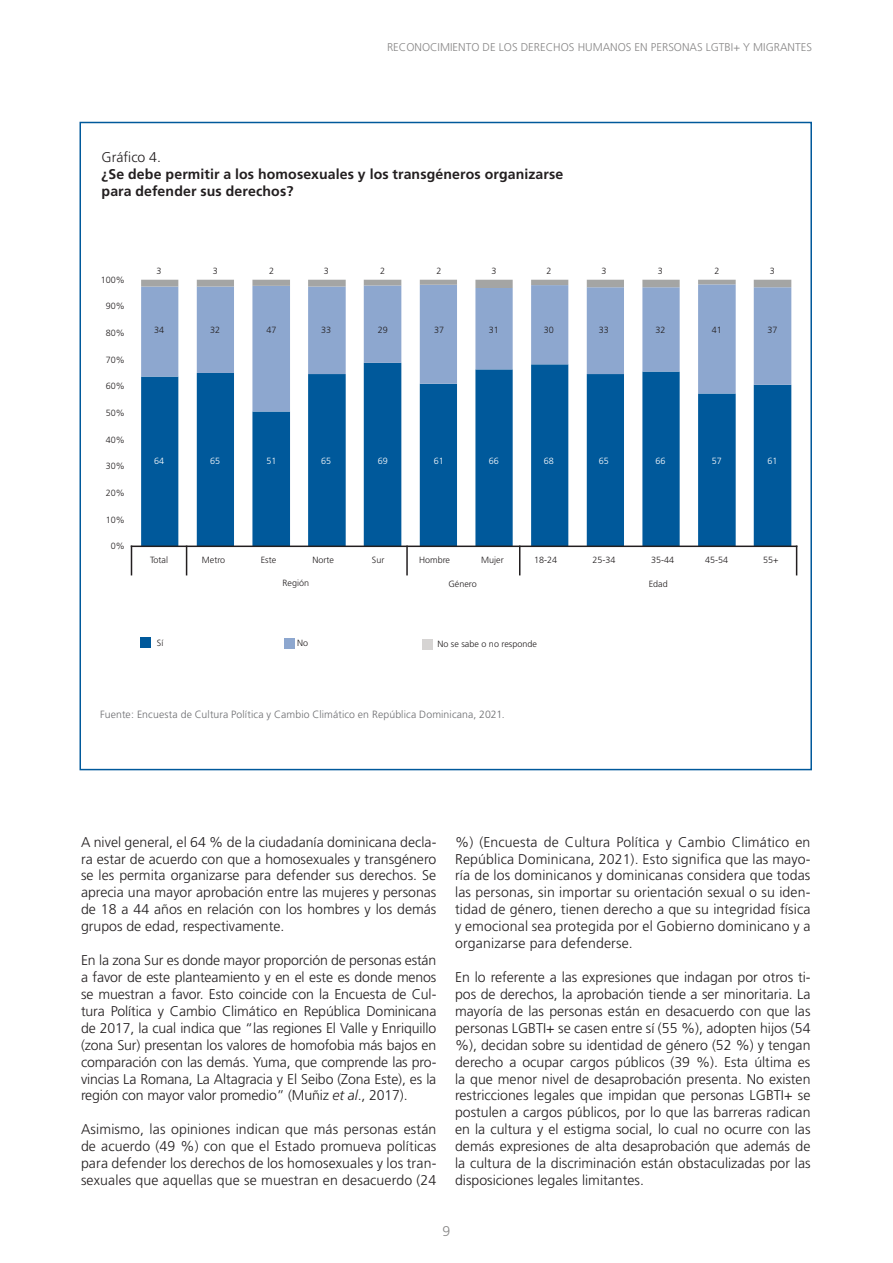
<style>
.page{position:relative;width:893px;height:1263px;background:#fff}
.page>*{position:absolute;margin:0;border:0;box-sizing:border-box;transform-origin:0 0}
.t1{font:300 14.1px/17px "Frutiger";color:#231f20;text-align:justify}
.t2{font:700 14.1px/17px "Frutiger";letter-spacing:.01em;color:#231f20}
.t3{font:300 14.1px "Frutiger";color:#888787}
.t4{font:300 11.25px "Frutiger";color:#888787}
.t5{font:300 10.5px "Frutiger";letter-spacing:.01em;color:#6c6d70}
.t6{font:300 9px "Frutiger";color:#231f20}
.t7{font:300 9px "Frutiger";color:#fff}
.s1{font-style:italic}
</style>
<div class="page">
<svg style="left:141px;top:411px;width:650px;height:134px;fill:#00599b"></svg>
<svg style="left:141px;top:288px;width:650px;height:123px;fill:#8da7cf"></svg>
<svg style="left:141px;top:280px;width:650px;height:8px"></svg>
<hr style="left:131px;top:545px;width:1px;height:30px;background:#231f20">
<hr style="left:186px;top:545px;width:1px;height:30px;background:#231f20">
<hr style="left:406px;top:545px;width:2px;height:30px;background:#231f20">
<hr style="left:519px;top:545px;width:1px;height:30px;background:#231f20">
<hr style="left:796px;top:545px;width:1px;height:30px;background:#231f20">
<hr style="left:131px;top:545px;width:666px;height:2px;background:#231f20">
<div style="left:140px;top:637px;width:10px;height:11px;background:#00599b"></div>
<div style="left:284px;top:638px;width:11px;height:11px;background:#8da7cf"></div>
<div style="left:422px;top:639px;width:11px;height:10px;background:#d6d4d3"></div>
<p class="t4" style="left:387px;top:40px;width:426px">RECONOCIMIENTO DE LOS DERECHOS HUMANOS EN PERSONAS LGTBI+ Y MIGRANTES</p>
<p class="t1" style="left:102px;top:148px;width:61px">Gráfico 4.</p>
<p class="t2" style="left:102px;top:165px;width:463px">¿Se debe permitir a los homosexuales y los transgéneros organizarse para defender sus derechos?</p>
<p class="t6" style="left:101px;top:274px;width:26px">100%</p>
<p class="t6" style="left:106px;top:301px;width:21px">90%</p>
<p class="t6" style="left:106px;top:328px;width:21px">80%</p>
<p class="t6" style="left:106px;top:354px;width:21px">70%</p>
<p class="t6" style="left:106px;top:381px;width:21px">60%</p>
<p class="t6" style="left:106px;top:408px;width:21px">50%</p>
<p class="t6" style="left:106px;top:434px;width:21px">40%</p>
<p class="t6" style="left:106px;top:461px;width:21px">30%</p>
<p class="t6" style="left:106px;top:488px;width:21px">20%</p>
<p class="t6" style="left:106px;top:514px;width:21px">10%</p>
<p class="t6" style="left:111px;top:541px;width:16px">0%</p>
<p class="t6" style="left:157px;top:266px;width:7px">3</p>
<p class="t6" style="left:213px;top:266px;width:7px">3</p>
<p class="t6" style="left:269px;top:266px;width:7px">2</p>
<p class="t6" style="left:324px;top:266px;width:7px">3</p>
<p class="t6" style="left:380px;top:266px;width:7px">2</p>
<p class="t6" style="left:436px;top:266px;width:7px">2</p>
<p class="t6" style="left:491px;top:266px;width:7px">3</p>
<p class="t6" style="left:546px;top:266px;width:7px">2</p>
<p class="t6" style="left:601px;top:266px;width:7px">3</p>
<p class="t6" style="left:658px;top:266px;width:7px">3</p>
<p class="t6" style="left:714px;top:266px;width:7px">2</p>
<p class="t6" style="left:770px;top:266px;width:7px">3</p>
<p class="t6" style="left:154px;top:325px;width:12px">34</p>
<p class="t6" style="left:210px;top:325px;width:12px">32</p>
<p class="t6" style="left:267px;top:325px;width:12px">47</p>
<p class="t6" style="left:321px;top:325px;width:12px">33</p>
<p class="t6" style="left:378px;top:325px;width:12px">29</p>
<p class="t6" style="left:434px;top:325px;width:12px">37</p>
<p class="t6" style="left:489px;top:325px;width:12px">31</p>
<p class="t6" style="left:544px;top:325px;width:12px">30</p>
<p class="t6" style="left:599px;top:325px;width:12px">33</p>
<p class="t6" style="left:655px;top:325px;width:12px">32</p>
<p class="t6" style="left:712px;top:325px;width:12px">41</p>
<p class="t6" style="left:767px;top:325px;width:12px">37</p>
<p class="t7" style="left:154px;top:456px;width:12px">64</p>
<p class="t7" style="left:210px;top:456px;width:12px">65</p>
<p class="t7" style="left:267px;top:456px;width:12px">51</p>
<p class="t7" style="left:321px;top:456px;width:12px">65</p>
<p class="t7" style="left:378px;top:456px;width:12px">69</p>
<p class="t7" style="left:434px;top:456px;width:12px">61</p>
<p class="t7" style="left:489px;top:456px;width:12px">66</p>
<p class="t7" style="left:544px;top:456px;width:12px">68</p>
<p class="t7" style="left:599px;top:456px;width:12px">65</p>
<p class="t7" style="left:655px;top:456px;width:12px">66</p>
<p class="t7" style="left:712px;top:456px;width:12px">57</p>
<p class="t7" style="left:767px;top:456px;width:12px">61</p>
<p class="t6" style="left:150px;top:555px;width:20px">Total</p>
<p class="t6" style="left:202px;top:555px;width:25px">Metro</p>
<p class="t6" style="left:261px;top:555px;width:17px">Este</p>
<p class="t6" style="left:313px;top:555px;width:23px">Norte</p>
<p class="t6" style="left:372px;top:555px;width:14px">Sur</p>
<p class="t6" style="left:419px;top:555px;width:32px">Hombre</p>
<p class="t6" style="left:481px;top:555px;width:24px">Mujer</p>
<p class="t6" style="left:593px;top:555px;width:25px">25-34</p>
<p class="t6" style="left:651px;top:555px;width:25px">35-44</p>
<p class="t6" style="left:283px;top:578px;width:28px">Región</p>
<p class="t6" style="left:448px;top:579px;width:30px">Género</p>
<p class="t6" style="left:649px;top:579px;width:21px">Edad</p>
<p class="t6" style="left:534px;top:555px;width:25px">18-24</p>
<p class="t6" style="left:705px;top:555px;width:25px">45-54</p>
<p class="t6" style="left:763px;top:555px;width:17px">55+</p>
<p class="t6" style="left:157px;top:638px;width:8px">Sí</p>
<p class="t6" style="left:297px;top:638px;width:13px">No</p>
<p class="t6" style="left:437px;top:638px;width:101px">No se sabe o no responde</p>
<p class="t5" style="left:100px;top:708px;width:406px">Fuente: Encuesta de Cultura Política y Cambio Climático en República Dominicana, 2021.</p>
<p class="t1" style="left:81px;top:833px;width:357px">A nivel general, el 64 % de la ciudadanía dominicana decla&shy;ra estar de acuerdo con que a homosexuales y transgénero se les permita organizarse para defender sus derechos. Se aprecia una mayor aprobación entre las mujeres y personas de 18 a 44 años en relación con los hombres y los demás grupos de edad, respectivamente.</p>
<p class="t1" style="left:81px;top:952px;width:357px">En la zona Sur es donde mayor proporción de personas están a favor de este planteamiento y en el este es donde menos se muestran a favor. Esto coincide con la Encuesta de Cul&shy;tura Política y Cambio Climático en República Dominicana de 2017, la cual indica que “las regiones El Valle y Enriquillo (zona Sur) presentan los valores de homofobia más bajos en comparación con las demás. Yuma, que comprende las pro&shy;vincias La Romana, La Altagracia y El Seibo (Zona Este), es la región con mayor valor promedio” (Muñiz <span class="s1">et al</span>., 2017).</p>
<p class="t1" style="left:81px;top:1121px;width:357px">Asimismo, las opiniones indican que más personas están de acuerdo (49 %) con que el Estado promueva políticas para defender los derechos de los homosexuales y los tran&shy;sexuales que aquellas que se muestran en desacuerdo (24</p>
<p class="t1" style="left:455px;top:833px;width:357px">%) (Encuesta de Cultura Política y Cambio Climático en República Dominicana, 2021). Esto significa que las mayo&shy;ría de los dominicanos y dominicanas considera que todas las personas, sin importar su orientación sexual o su iden&shy;tidad de género, tienen derecho a que su integridad física y emocional sea protegida por el Gobierno dominicano y a organizarse para defenderse.</p>
<p class="t1" style="left:455px;top:969px;width:357px">En lo referente a las expresiones que indagan por otros ti&shy;pos de derechos, la aprobación tiende a ser minoritaria. La mayoría de las personas están en desacuerdo con que las personas LGBTI+ se casen entre sí (55 %), adopten hijos (54 %), decidan sobre su identidad de género (52 %) y tengan derecho a ocupar cargos públicos (39 %). Esta última es la que menor nivel de desaprobación presenta. No existen restricciones legales que impidan que personas LGBTI+ se postulen a cargos públicos, por lo que las barreras radican en la cultura y el estigma social, lo cual no ocurre con las demás expresiones de alta desaprobación que además de la cultura de la discriminación están obstaculizadas por las disposiciones legales limitantes.</p>
<p class="t3" style="left:443px;top:1223px;width:9px">9</p>
</div>
